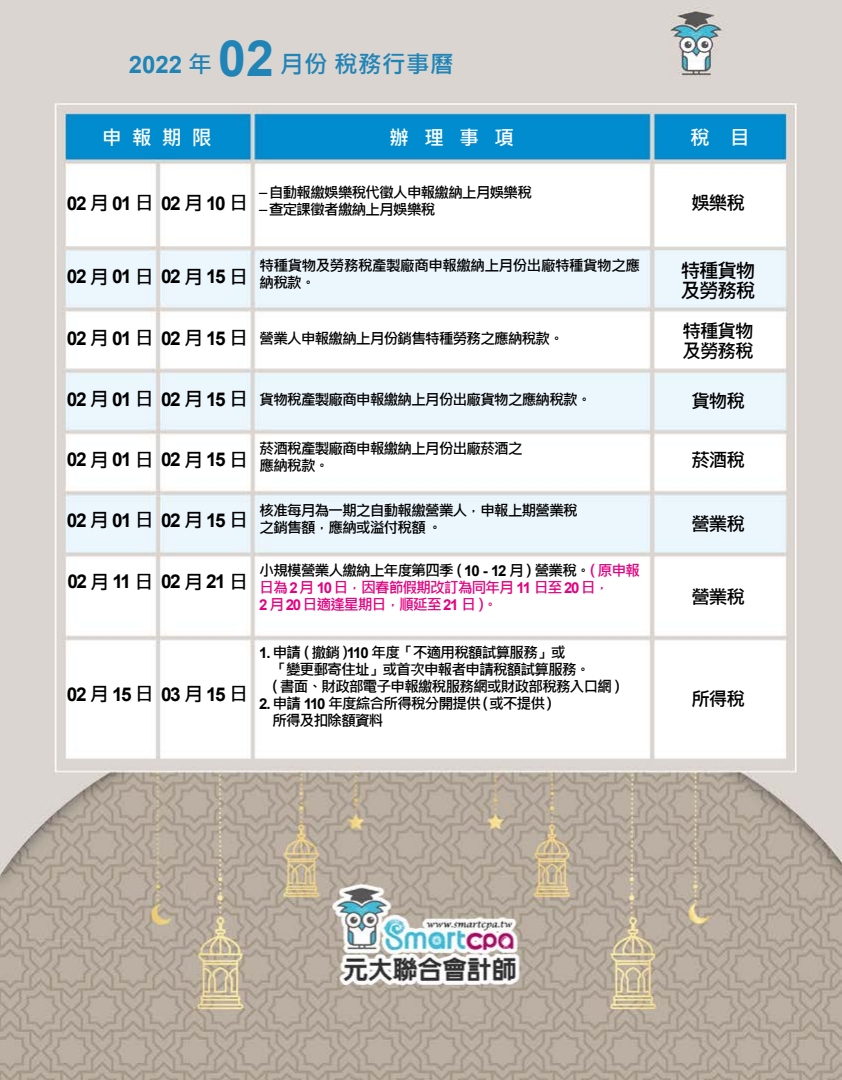
<style>
.page{position:relative;width:842px;height:1080px;background:#fff}
.page>*{position:absolute;margin:0;border:0;box-sizing:border-box;transform-origin:0 0}
.內文標題{font:700 24px "Microsoft Jheng Hei";color:#2084b6}
.內文標題-2{font:700 20px "Microsoft Jheng Hei";color:#fff}
.內文標題-3{font:700 20px "Microsoft Jheng Hei";letter-spacing:-.08em;color:#000}
.內文標題-4{font:700 19px "Arial";letter-spacing:-.08em;color:#000}
.內文標題-5{font:700 19px "Microsoft Jheng Hei";letter-spacing:-.08em;color:#000}
.內文標題-6{font:700 15px "Microsoft Jheng Hei";letter-spacing:-.08em;color:#000}
.內文標題-7{font:700 15px/17px "Microsoft Jheng Hei";letter-spacing:-.08em;color:#e4007f}
.內文標題-8{font:700 15px/17px "Microsoft Jheng Hei";letter-spacing:-.06em;color:#000}
.s1{font-family:"Arial"}
.s2{font-family:"Arial";font-size:50px}
.s3{font-family:"Microsoft Jheng Hei"}
.s4{color:#000}
.s5{font-family:"Arial";color:#000}
</style>
<div class="page">
<img style="left:0;top:0;width:842px;height:1080px">
<p class="內文標題" style="left:129px;top:49px;width:327px"><span class="s1">2022</span> 年 <span class="s2">02</span> 月份 稅務行事曆</p>
<p class="內文標題-2" style="left:102px;top:125px;width:112px">申 報 期 限</p>
<p class="內文標題-2" style="left:389px;top:125px;width:126px">辦 理 事 項</p>
<p class="內文標題-2" style="left:690px;top:125px;width:61px">稅 目</p>
<p class="內文標題-4" style="left:67px;top:190px;width:183px">02<span class="s3">月</span>01<span class="s3">日</span> 02<span class="s3">月</span>10<span class="s3">日</span></p>
<p class="內文標題-6" style="left:259px;top:184px;width:274px">– 自動報繳娛樂稅代徵人申報繳納上月娛樂稅</p>
<p class="內文標題-6" style="left:259px;top:201px;width:178px">– 查定課徵者繳納上月娛樂稅</p>
<p class="內文標題-5" style="left:691px;top:191px;width:55px">娛樂稅</p>
<p class="內文標題-4" style="left:67px;top:263px;width:183px">02<span class="s3">月</span>01<span class="s3">日</span> 02<span class="s3">月</span>15<span class="s3">日</span></p>
<p class="內文標題-8" style="left:259px;top:257px;width:382px">特種貨物及勞務稅產製廠商申報繳納上月份出廠特種貨物之應納稅款。</p>
<p class="內文標題-4" style="left:67px;top:325px;width:183px">02<span class="s3">月</span>01<span class="s3">日</span> 02<span class="s3">月</span>15<span class="s3">日</span></p>
<p class="內文標題-6" style="left:259px;top:329px;width:306px">營業人申報繳納上月份銷售特種勞務之應納稅款。</p>
<p class="內文標題-4" style="left:67px;top:386px;width:183px">02<span class="s3">月</span>01<span class="s3">日</span> 02<span class="s3">月</span>15<span class="s3">日</span></p>
<p class="內文標題-4" style="left:67px;top:446px;width:183px">02<span class="s3">月</span>01<span class="s3">日</span> 02<span class="s3">月</span>15<span class="s3">日</span></p>
<p class="內文標題-4" style="left:67px;top:506px;width:183px">02<span class="s3">月</span>01<span class="s3">日</span> 02<span class="s3">月</span>15<span class="s3">日</span></p>
<p class="內文標題-4" style="left:67px;top:568px;width:182px">02<span class="s3">月</span>11<span class="s3">日</span> 02<span class="s3">月</span>21<span class="s3">日</span></p>
<p class="內文標題-4" style="left:67px;top:681px;width:183px">02<span class="s3">月</span>15<span class="s3">日</span> 03<span class="s3">月</span>15<span class="s3">日</span></p>
<p class="內文標題-6" style="left:259px;top:390px;width:334px">貨物稅產製廠商申報繳納上月份出廠貨物之應納稅款。</p>
<p class="內文標題-6" style="left:259px;top:439px;width:265px">菸酒稅產製廠商申報繳納上月份出廠菸酒之</p>
<p class="內文標題-6" style="left:259px;top:456px;width:72px">應納稅款。</p>
<p class="內文標題-6" style="left:259px;top:501px;width:320px">核准每月為一期之自動報繳營業人，申報上期營業稅</p>
<p class="內文標題-6" style="left:259px;top:518px;width:185px">之銷售額，應納或溢付稅額 。</p>
<p class="內文標題-7" style="left:259px;top:562px;width:382px"><span class="s4">小規模營業人繳納上年度第四季 (</span> <span class="s5">10 - 12</span> <span class="s4">月 ) 營業稅。</span>( 原申報日為 <span class="s1">2</span> 月 <span class="s1">10</span> 日，因春節假期改訂為同年月 <span class="s1">11</span> 日至 <span class="s1">20</span> 日，</p>
<p class="內文標題-7" style="left:259px;top:596px;width:240px"><span class="s1">2</span> 月 <span class="s1">20</span> 日適逢星期日，順延至 <span class="s1">21</span> 日 )。</p>
<p class="內文標題-6" style="left:259px;top:644px;width:308px"><span class="s1">1.</span> 申請 ( 撤銷 )<span class="s1">110</span> 年度「不適用稅額試算服務」或</p>
<p class="內文標題-6" style="left:272px;top:661px;width:320px">「變更郵寄住址」或首次申報者申請稅額試算服務。</p>
<p class="內文標題-6" style="left:272px;top:678px;width:350px">( 書面、財政部電子申報繳稅服務網或財政部稅務入口網 )</p>
<p class="內文標題-6" style="left:259px;top:695px;width:294px"><span class="s1">2.</span> 申請 <span class="s1">110</span> 年度綜合所得稅分開提供 ( 或不提供 )</p>
<p class="內文標題-6" style="left:272px;top:712px;width:113px">所得及扣除額資料</p>
<p class="內文標題-3" style="left:680px;top:259px;width:77px">特種貨物</p>
<p class="內文標題-3" style="left:680px;top:279px;width:77px">及勞務稅</p>
<p class="內文標題-5" style="left:682px;top:319px;width:73px">特種貨物</p>
<p class="內文標題-5" style="left:682px;top:339px;width:73px">及勞務稅</p>
<p class="內文標題-5" style="left:691px;top:389px;width:55px">貨物稅</p>
<p class="內文標題-5" style="left:691px;top:448px;width:55px">菸酒稅</p>
<p class="內文標題-5" style="left:691px;top:512px;width:55px">營業稅</p>
<p class="內文標題-5" style="left:691px;top:585px;width:55px">營業稅</p>
<p class="內文標題-5" style="left:691px;top:687px;width:55px">所得稅</p>
</div>
